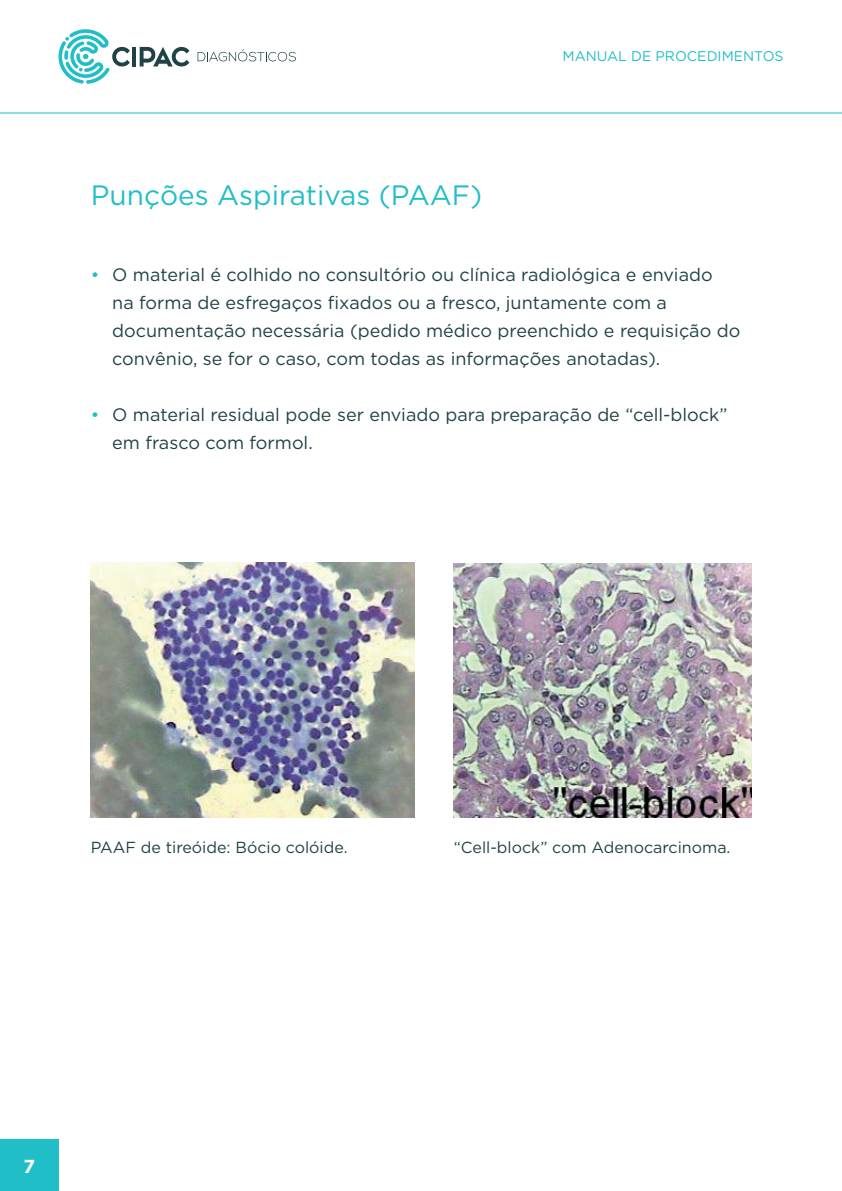
<style>
.page{position:relative;width:842px;height:1191px;background:#fff}
.page>*{position:absolute;margin:0;border:0;box-sizing:border-box;transform-origin:0 0}
.t1{font:28px "Gotham HTF";color:#20bec6}
.t2{font:700 18.8px "Gotham HTF";color:#fff}
.t3{font:18px/28px "Gotham HTF";color:#1f4246}
.t4{font:16px "Gotham HTF";color:#1f4246}
.t5{font:14px "Gotham HTF";color:#20bec6}
.s1{color:#20bec6}
</style>
<div class="page">
<img style="left:91px;top:562px;width:324px;height:255px">
<img style="left:454px;top:563px;width:297px;height:254px">
<div style="left:0;top:1139px;width:58px;height:52px;background:#20bec6"></div>
<hr style="left:0;top:113px;width:842px;height:1px;background:#20bec6">
<svg style="left:58px;top:29px;width:72px;height:55px"></svg>
<hr style="left:132px;top:47px;width:4px;height:19px;background:#1f4246">
<svg style="left:140px;top:47px;width:49px;height:19px"></svg>
<svg style="left:198px;top:49px;width:98px;height:12px"></svg>
<h1 class="t1" style="left:91px;top:180px;width:393px">Punções Aspirativas (PAAF)</h1>
<p class="t5" style="left:563px;top:48px;width:222px">MANUAL DE PROCEDIMENTOS</p>
<p class="t3" style="left:112px;top:260px;width:629px;text-indent:-22px"><span class="s1">•</span> O material é colhido no consultório ou clínica radiológica e enviado<br>na forma de esfregaços fixados ou a fresco, juntamente com a documentação necessária (pedido médico preenchido e requisição do convênio, se for o caso, com todas as informações anotadas).</p>
<p class="t3" style="left:112px;top:400px;width:617px;text-indent:-22px"><span class="s1">•</span> O material residual pode ser enviado para preparação de “cell-block” em frasco com formol.</p>
<p class="t4" style="left:91px;top:838px;width:258px">PAAF de tireóide: Bócio colóide.</p>
<p class="t4" style="left:454px;top:838px;width:278px">“Cell-block” com Adenocarcinoma.</p>
<p class="t2" style="left:24px;top:1155px;width:13px">7</p>
</div>
